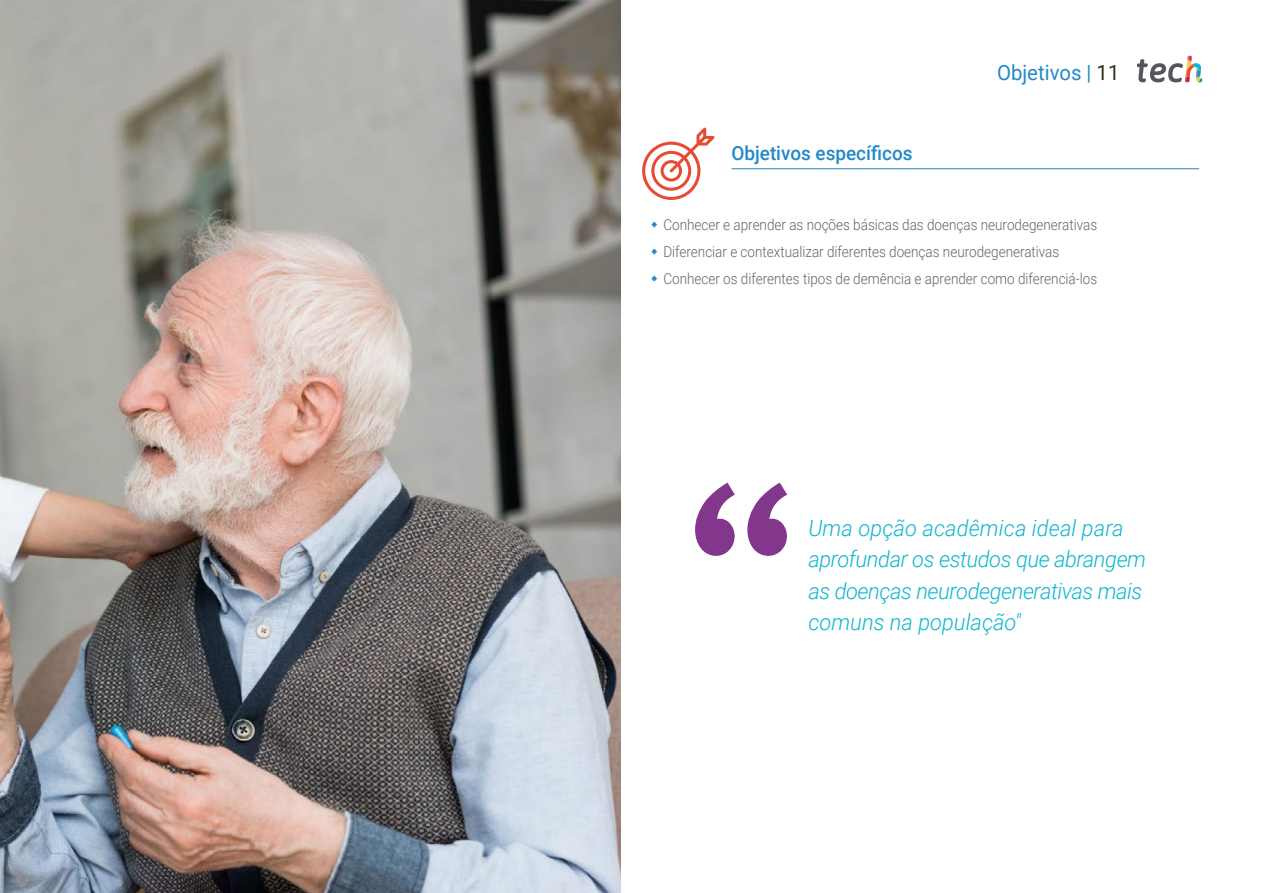
<style>
.page{position:relative;width:1263px;height:893px;background:#fff}
.page>*{position:absolute;margin:0;border:0;box-sizing:border-box;transform-origin:0 0}
.t1{font:italic 300 22.5px/31.5px "Roboto";letter-spacing:-.02em;color:#0fb6cf}
.t2{font:21px "Roboto";color:#2488c9}
.t3{font:500 19.5px "Roboto";color:#2488c9}
.t4{font:300 15px/26.7px "Roboto";color:#61646a;scale:.9 1}
.s1{color:#312e20}
</style>
<div class="page">
<img style="left:0;top:0;width:621px;height:893px">
<svg style="left:695px;top:483px;width:92px;height:73px"></svg>
<svg style="left:642px;top:128px;width:72px;height:72px"></svg>
<hr style="left:731px;top:168px;width:468px;height:1px;background:#2488c9">
<svg style="left:1137px;top:56px;width:65px;height:27px"></svg>
<h3 class="t3" style="left:731px;top:140px;width:183px">Objetivos específicos</h3>
<h2 class="t2" style="left:997px;top:57px;width:124px">Objetivos | <span class="s1">11</span></h2>
<p class="t4" style="left:663px;top:211px;width:484px">Conhecer e aprender as noções básicas das doenças neurodegenerativas<br>Diferenciar e contextualizar diferentes doenças neurodegenerativas<br>Conhecer os diferentes tipos de demência e aprender como diferenciá-los</p>
<h1 class="t1" style="left:808px;top:511px;width:339px">Uma opção acadêmica ideal para aprofundar os estudos que abrangem as doenças neurodegenerativas mais comuns na população"</h1>
</div>
